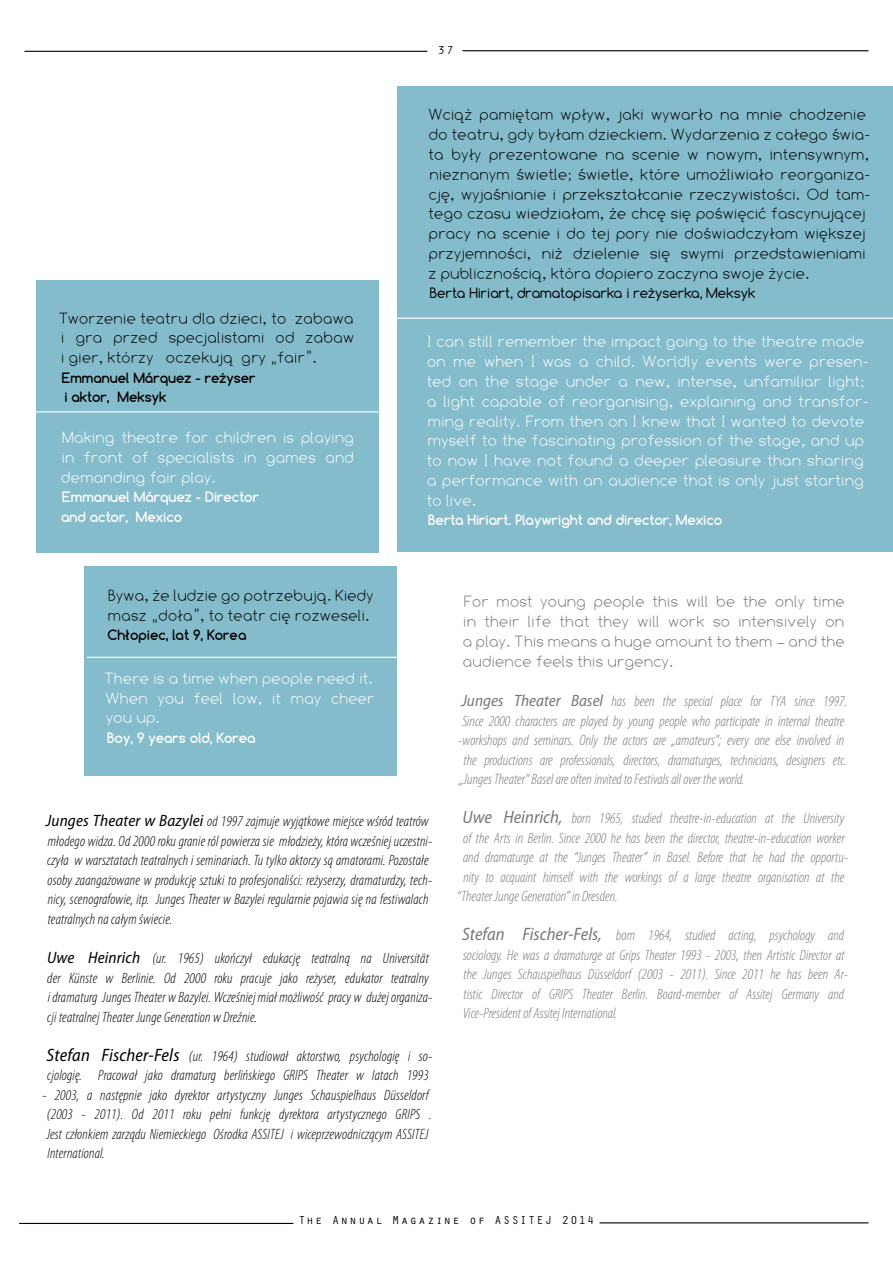
<style>
.page{position:relative;width:893px;height:1263px;background:#fff}
.page>*{position:absolute;margin:0;border:0;box-sizing:border-box;transform-origin:0 0}
.t1{font:300 16.5px/19.8px "Comfortaa";color:#000}
.t2{font:300 16.5px/19.8px "Comfortaa";color:#fff;text-align:justify}
.t3{font:300 16.5px/19.8px "Comfortaa";color:#77787b;text-align:justify}
.t4{font:italic 300 condensed 15px/19.5px "Myriad Pro";letter-spacing:.01em;color:#000}
.t5{font:italic 300 condensed 15px/19.5px "Myriad Pro";color:#77787b}
.t6{font:700 13.5px/19.5px "Comfortaa";color:#fff}
.t7{font:700 13.5px/19.5px "Comfortaa";color:#000}
.t8{font:13.5px "Comfortaa";color:#000}
.t9{font:12px "Orator Std";letter-spacing:.11em;color:#000}
.s1{font-weight:400;font-stretch:semi-condensed;font-size:16.5px}
.s2{font-weight:400;font-stretch:semi-condensed;font-size:18px}
</style>
<div class="page">
<hr style="left:19px;top:1223px;width:274px;height:1px;background:#000">
<hr style="left:600px;top:1222px;width:268px;height:1px;background:#000">
<hr style="left:24px;top:51px;width:403px;height:1px;background:#000">
<hr style="left:462px;top:50px;width:406px;height:1px;background:#000">
<div style="left:398px;top:86px;width:495px;height:465px;background:#85bccc"></div>
<div style="left:84px;top:567px;width:312px;height:209px;background:#85bccc"></div>
<hr style="left:388px;top:318px;width:505px;height:1px;background:#fff">
<hr style="left:87px;top:657px;width:334px;height:1px;background:#fff">
<div style="left:36px;top:280px;width:342px;height:273px;background:#85bccc"></div>
<hr style="left:35px;top:411px;width:343px;height:1px;background:#fff">
<p class="t1" style="left:59px;top:308px;width:297px;text-align:justify">Tworzenie teatru dla dzieci, to zabawa i gra przed specjalistami od zabaw i gier, którzy oczekują gry „fair”.</p>
<p class="t7" style="left:62px;top:368px;width:195px">Emmanuel Márquez - reżyser i aktor, Meksyk</p>
<p class="t2" style="left:62px;top:427px;width:295px">Making theatre for children is playing in front of specialists in games and demanding fair play.</p>
<p class="t6" style="left:61px;top:487px;width:199px">Emmanuel Márquez - Director and actor, Mexico</p>
<p class="t9" style="left:438px;top:41px;width:17px">37</p>
<p class="t1" style="left:429px;top:105px;width:443px">Wciąż pamiętam wpływ, jaki wywarło na mnie chodzenie do teatru, gdy byłam dzieckiem. Wydarzenia z całego świa&shy;ta były prezentowane na scenie w nowym, intensywnym, nieznanym świetle; świetle, które umożliwiało reorganiza&shy;cję, wyjaśnianie i przekształcanie rzeczywistości. Od tam&shy;tego czasu wiedziałam, że chcę się poświęcić fascynującej pracy na scenie i do tej pory nie doświadczyłam większej przyjemności, niż dzielenie się swymi przedstawieniami z publicznością, która dopiero zaczyna swoje życie.</p>
<p class="t8" style="left:430px;top:285px;width:327px">Berta Hiriart, dramatopisarka i reżyserka, Meksyk</p>
<p class="t2" style="left:427px;top:332px;width:443px;text-align:left">I can still remember the impact going to the theatre made on me when I was a child. Worldly events were presen&shy;ted on the stage under a new, intense, unfamiliar light; a light capable of reorganising, explaining and transfor&shy;ming reality. From then on I knew that I wanted to devote myself to the fascinating profession of the stage, and up to now I have not found a deeper pleasure than sharing a performance with an audience that is only just starting to live.</p>
<p class="t6" style="left:428px;top:510px;width:295px">Berta Hiriart. Playwright and director, Mexico</p>
<p class="t1" style="left:108px;top:585px;width:267px">Bywa, że ludzie go potrzebują. Kiedy masz „doła”, to teatr cię rozweseli.</p>
<p class="t7" style="left:108px;top:625px;width:140px">Chłopiec, lat 9, Korea</p>
<p class="t2" style="left:104px;top:668px;width:272px">There is a time when people need it.<br>When you feel low, it may cheer you up.</p>
<p class="t6" style="left:107px;top:728px;width:150px">Boy, 9 years old, Korea</p>
<p class="t4" style="left:46px;top:812px;width:388px"><span class="s1">Junges Theater w Bazylei</span> od 1997 zajmuje wyjątkowe miejsce wśród teatrów młodego widza. Od 2000 roku granie ról powierza sie młodzieży, która wcześniej uczestni&shy;czyła w warsztatach teatralnych i seminariach. Tu tylko aktorzy są amatorami. Pozostałe osoby zaangażowane w produkcję sztuki to profesjonaliści: reżyserzy, dramaturdzy, tech&shy;nicy, scenografowie, itp. Junges Theater w Bazylei regularnie pojawia się na festiwalach teatralnych na całym świecie.</p>
<p class="t4" style="left:47px;top:949px;width:387px"><span class="s1">Uwe Heinrich</span> (ur. 1965) ukończył edukację teatralną na Universität der Künste w Berlinie. Od 2000 roku pracuje jako reżyser, edukator teatralny i dramaturg Junges Theater w Bazylei. Wcześniej miał możliwość pracy w dużej organiza&shy;cji teatralnej Theater Junge Generation w Dreźnie.</p>
<p class="t4" style="left:46px;top:1046px;width:387px"><span class="s2">Stefan Fischer-Fels</span> (ur. 1964) studiował aktorstwo, psychologię i so&shy;cjologię. Pracował jako dramaturg berlińskiego GRIPS Theater w latach 1993</p>
<p class="t4" style="left:43px;top:1085px;width:390px">- 2003, a następnie jako dyrektor artystyczny Junges Schauspielhaus Düsseldorf (2003 - 2011). Od 2011 roku pełni funkcję dyrektora artystycznego GRIPS .<br>Jest członkiem zarządu Niemieckiego Ośrodka ASSITEJ i wiceprzewodniczącym ASSITEJ International.</p>
<p class="t3" style="left:463px;top:592px;width:384px">For most young people this will be the only time in their life that they will work so intensively on a play. This means a huge amount to them – and the audience feels this urgency.</p>
<p class="t5" style="left:461px;top:692px;width:387px"><span class="s1">Junges Theater Basel</span> has been the special place for TYA since 1997.</p>
<p class="t5" style="left:462px;top:711px;width:383px">Since 2000 characters are played by young people who participate in internal theatre</p>
<p class="t5" style="left:458px;top:731px;width:387px">-workshops and seminars. Only the actors are „amateurs”; every one else involved in</p>
<p class="t5" style="left:463px;top:750px;width:385px">the productions are professionals, directors, dramaturges, technicians, designers etc.</p>
<p class="t5" style="left:459px;top:770px;width:286px">„Junges Theater” Basel are often invited to Festivals all over the world.</p>
<p class="t5" style="left:463px;top:809px;width:383px"><span class="s2">Uwe Heinrich,</span> born 1965, studied theatre-in-education at the University</p>
<p class="t5" style="left:463px;top:828px;width:383px">of the Arts in Berlin. Since 2000 he has been the director, theatre-in-education worker</p>
<p class="t5" style="left:463px;top:848px;width:387px">and dramaturge at the “Junges Theater” in Basel. Before that he had the opportu-</p>
<p class="t5" style="left:463px;top:867px;width:382px">nity to acquaint himself with the workings of a large theatre organisation at the</p>
<p class="t5" style="left:457px;top:887px;width:162px">“Theater Junge Generation” in Dresden.</p>
<p class="t5" style="left:462px;top:926px;width:388px"><span class="s2">Stefan Fischer-Fels,</span> born 1964, studied acting, psychology and sociology. He was a dramaturge at Grips Theater 1993 - 2003, then Artistic Director at the Junges Schauspielhaus Düsseldorf (2003 - 2011). Since 2011 he has been Ar&shy;tistic Director of GRIPS Theater Berlin. Board-member of Assitej Germany and Vice-President of Assitej International.</p>
<p class="t9" style="left:299px;top:1211px;width:297px">The Annual Magazine of ASSITEJ 2014</p>
</div>
